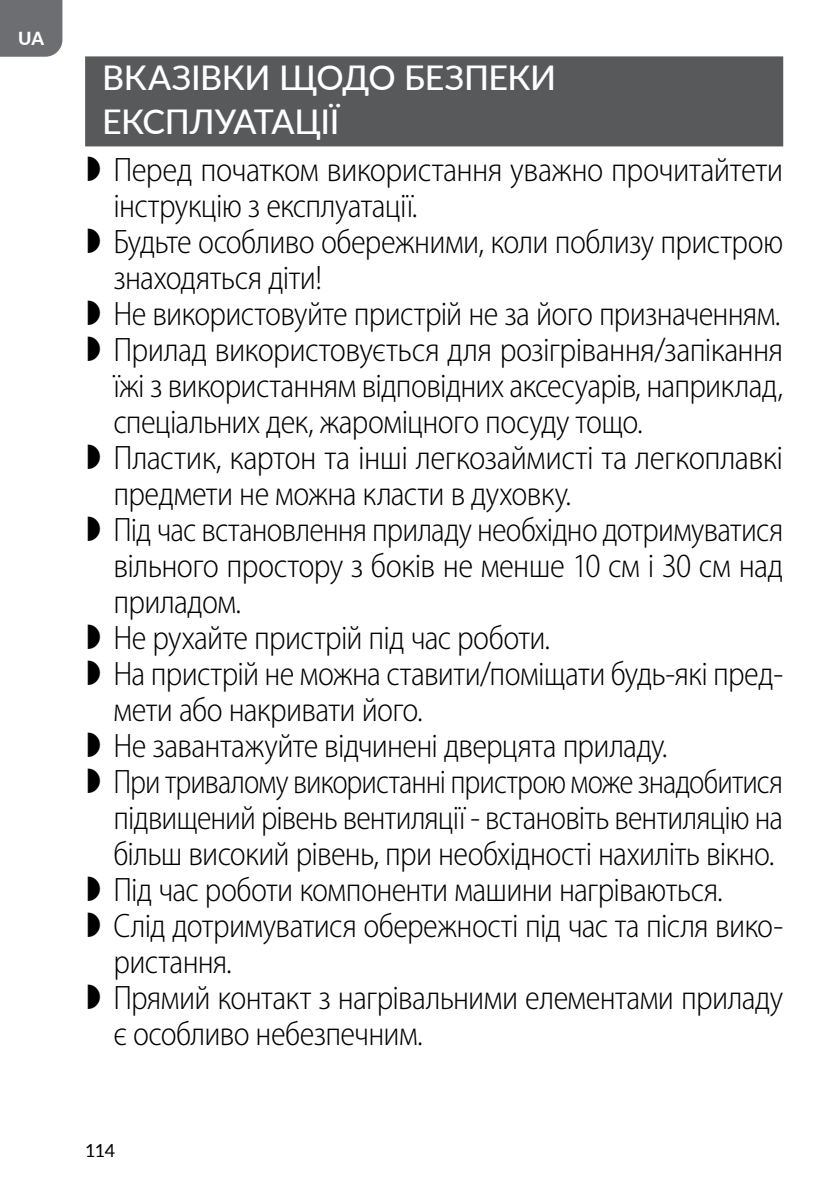
<style>
.page{position:relative;width:840px;height:1191px;background:#fff}
.page>*{position:absolute;margin:0;border:0;box-sizing:border-box;transform-origin:0 0}
.t1{font:300 semi-condensed 34px/36px "Myriad Pro";letter-spacing:-.02em;color:#000}
.t2{font:500 34px/44px "Lato";letter-spacing:-.015em;color:#fff}
.t3{font:18px "Lato";color:#000}
.t4{font:800 18px "Lato";color:#fff}
</style>
<div class="page">
<div style="left:0;top:0;width:62px;height:57px;background:#6d6e71"></div>
<div style="left:85px;top:56px;width:697px;height:90px;background:#58595b"></div>
<p class="t4" style="left:18px;top:25px;width:27px">UA</p>
<p class="t2" style="left:102px;top:54px;width:455px">ВКАЗІВКИ ЩОДО БЕЗПЕКИ<br>ЕКСПЛУАТАЦІЇ</p>
<p class="t1" style="left:113px;top:152px;width:671px">Перед початком використання уважно прочитайтети інструкцію з експлуатації.<br>Будьте особливо обережними, коли поблизу пристрою знаходяться діти!<br>Не використовуйте пристрій не за його призначенням.<br>Прилад використовується для розігрівання/запікання їжі з використанням відповідних аксесуарів, наприклад, спеціальних дек, жароміцного посуду тощо.<br>Пластик, картон та інші легкозаймисті та легкоплавкі предмети не можна класти в духовку.<br>Під час встановлення приладу необхідно дотримуватися вільного простору з боків не менше 10 см і 30 см над приладом.<br>Не рухайте пристрій під час роботи.<br>На пристрій не можна ставити/поміщати будь-які пред&shy;мети або накривати його.<br>Не завантажуйте відчинені дверцята приладу.<br>При тривалому використанні пристрою може знадобитися підвищений рівень вентиляції - встановіть вентиляцію на більш високий рівень, при необхідності нахиліть вікно.<br>Під час роботи компоненти машини нагріваються.<br>Слід дотримуватися обережності під час та після вико&shy;ристання.<br>Прямий контакт з нагрівальними елементами приладу є особливо небезпечним.</p>
<p class="t3" style="left:85px;top:1137px;width:31px">114</p>
</div>
